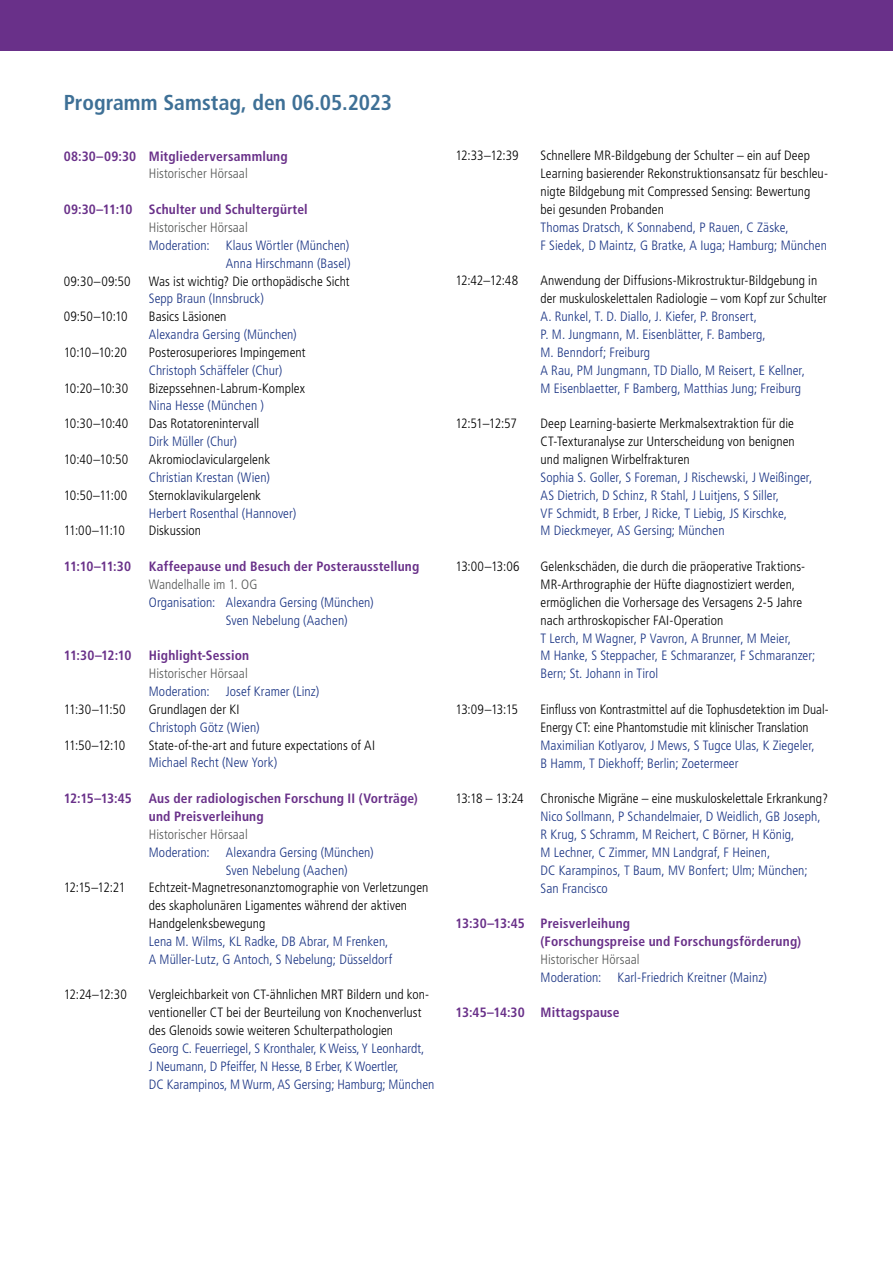
<style>
.page{position:relative;width:893px;height:1263px;background:#fff}
.page>*{position:absolute;margin:0;border:0;box-sizing:border-box;transform-origin:0 0}
.t1{font:700 condensed 21.6px "Frutiger LT Std";color:#3e7096}
.t2{font:300 condensed 13.5px/17.9px "Frutiger LT Std";letter-spacing:.005em;color:#1a3484}
.t3{font:300 condensed 13.5px/17.9px "Frutiger LT Std";letter-spacing:.005em;color:#000}
.t4{font:700 condensed 13.5px/17.9px "Frutiger LT Std";letter-spacing:.015em;color:#693089}
.t5{font:300 condensed 13.5px "Frutiger LT Std";letter-spacing:.005em;color:#555756}
</style>
<div class="page">
<div style="left:0;top:0;width:893px;height:51px;background:#693089"></div>
<h1 class="t1" style="left:64px;top:90px;width:330px">Programm Samstag, den 06.05.2023</h1>
<p class="t4" style="left:64px;top:147px;width:225px">08:30–09:30 Mitgliederversammlung</p>
<p class="t5" style="left:149px;top:166px;width:100px">Historischer Hörsaal</p>
<p class="t4" style="left:64px;top:201px;width:245px">09:30–11:10 Schulter und Schultergürtel</p>
<p class="t5" style="left:149px;top:220px;width:100px">Historischer Hörsaal</p>
<p class="t2" style="left:149px;top:236px;width:203px;text-align:right">Moderation: Klaus Wörtler (München)<br>Anna Hirschmann (Basel)</p>
<p class="t3" style="left:64px;top:272px;width:68px">09:30–09:50</p>
<p class="t3" style="left:149px;top:272px;width:202px">Was ist wichtig? Die orthopädische Sicht</p>
<p class="t2" style="left:149px;top:290px;width:117px">Sepp Braun (Innsbruck)</p>
<p class="t3" style="left:64px;top:308px;width:65px">09:50–10:10</p>
<p class="t3" style="left:149px;top:308px;width:79px">Basics Läsionen</p>
<p class="t2" style="left:149px;top:326px;width:149px">Alexandra Gersing (München)</p>
<p class="t3" style="left:64px;top:343px;width:65px">10:10–10:20</p>
<p class="t3" style="left:149px;top:343px;width:158px">Posterosuperiores Impingement</p>
<p class="t2" style="left:149px;top:361px;width:135px">Christoph Schäffeler (Chur)</p>
<p class="t3" style="left:64px;top:379px;width:66px">10:20–10:30</p>
<p class="t3" style="left:149px;top:379px;width:158px">Bizepssehnen-Labrum-Komplex</p>
<p class="t2" style="left:149px;top:397px;width:117px">Nina Hesse (München )</p>
<p class="t3" style="left:64px;top:415px;width:66px">10:30–10:40</p>
<p class="t3" style="left:149px;top:415px;width:112px">Das Rotatorenintervall</p>
<p class="t2" style="left:149px;top:433px;width:90px">Dirk Müller (Chur)</p>
<p class="t3" style="left:64px;top:451px;width:66px">10:40–10:50</p>
<p class="t3" style="left:149px;top:451px;width:123px">Akromioclaviculargelenk</p>
<p class="t2" style="left:149px;top:468px;width:123px">Christian Krestan (Wien)</p>
<p class="t3" style="left:64px;top:486px;width:65px">10:50–11:00</p>
<p class="t3" style="left:149px;top:486px;width:114px">Sternoklavikulargelenk</p>
<p class="t2" style="left:149px;top:504px;width:149px">Herbert Rosenthal (Hannover)</p>
<p class="t3" style="left:64px;top:522px;width:63px">11:00–11:10</p>
<p class="t3" style="left:149px;top:522px;width:54px">Diskussion</p>
<p class="t4" style="left:64px;top:557px;width:69px">11:10–11:30</p>
<p class="t4" style="left:149px;top:557px;width:272px">Kaffeepause und Besuch der Posterausstellung</p>
<p class="t5" style="left:149px;top:577px;width:110px">Wandelhalle im 1. OG</p>
<p class="t2" style="left:226px;top:593px;width:149px;text-indent:-77px">Organisation: Alexandra Gersing (München)<br>Sven Nebelung (Aachen)</p>
<p class="t4" style="left:64px;top:647px;width:69px">11:30–12:10</p>
<p class="t4" style="left:149px;top:647px;width:102px">Highlight-Session</p>
<p class="t5" style="left:149px;top:666px;width:100px">Historischer Hörsaal</p>
<p class="t2" style="left:149px;top:683px;width:172px">Moderation: Josef Kramer (Linz)</p>
<p class="t3" style="left:64px;top:700px;width:63px">11:30–11:50</p>
<p class="t3" style="left:149px;top:700px;width:92px">Grundlagen der KI</p>
<p class="t2" style="left:149px;top:718px;width:112px">Christoph Götz (Wien)</p>
<p class="t3" style="left:64px;top:736px;width:63px">11:50–12:10</p>
<p class="t3" style="left:149px;top:736px;width:228px">State-of-the-art and future expectations of AI</p>
<p class="t2" style="left:149px;top:754px;width:130px">Michael Recht (New York)</p>
<p class="t4" style="left:149px;top:789px;width:271px;text-indent:-85px">12:15–13:45 Aus der radiologischen Forschung II (Vorträge) und Preisverleihung</p>
<p class="t5" style="left:149px;top:826px;width:100px">Historischer Hörsaal</p>
<p class="t2" style="left:226px;top:843px;width:149px;text-indent:-77px">Moderation: Alexandra Gersing (München)<br>Sven Nebelung (Aachen)</p>
<p class="t3" style="left:64px;top:879px;width:63px">12:15–12:21</p>
<p class="t3" style="left:149px;top:879px;width:281px">Echtzeit-Magnetresonanztomographie von Verletzungen des skapholunären Ligamentes während der aktiven<br>Handgelenksbewegung</p>
<p class="t2" style="left:149px;top:932px;width:245px">Lena M. Wilms, KL Radke, DB Abrar, M Frenken,<br>A Müller-Lutz, G Antoch, S Nebelung; Düsseldorf</p>
<p class="t3" style="left:64px;top:986px;width:65px">12:24–12:30</p>
<p class="t3" style="left:149px;top:986px;width:282px">Vergleichbarkeit von CT-ähnlichen MRT Bildern und kon&shy;ventioneller CT bei der Beurteilung von Knochenverlust des Glenoids sowie weiteren Schulterpathologien</p>
<p class="t2" style="left:149px;top:1040px;width:287px">Georg C. Feuerriegel, S Kronthaler, K Weiss, Y Leonhardt,<br>J Neumann, D Pfeiffer, N Hesse, B Erber, K Woertler,<br>DC Karampinos, M Wurm, AS Gersing; Hamburg; München</p>
<p class="t3" style="left:455px;top:147px;width:65px">12:33–12:39</p>
<p class="t3" style="left:541px;top:147px;width:289px">Schnellere MR-Bildgebung der Schulter – ein auf Deep Learning basierender Rekonstruktionsansatz für beschleu&shy;nigte Bildgebung mit Compressed Sensing: Bewertung bei gesunden Probanden</p>
<p class="t2" style="left:541px;top:218px;width:288px">Thomas Dratsch, K Sonnabend, P Rauen, C Zäske,<br>F Siedek, D Maintz, G Bratke, A Iuga; Hamburg; München</p>
<p class="t3" style="left:455px;top:272px;width:64px">12:42–12:48</p>
<p class="t3" style="left:540px;top:272px;width:288px">Anwendung der Diffusions-Mikrostruktur-Bildgebung in der muskuloskelettalen Radiologie – vom Kopf zur Schulter</p>
<p class="t2" style="left:540px;top:308px;width:266px">A. Runkel, T. D. Diallo, J. Kiefer, P. Bronsert,<br>P. M. Jungmann, M. Eisenblätter, F. Bamberg,<br>M. Benndorf; Freiburg<br>A Rau, PM Jungmann, TD Diallo, M Reisert, E Kellner, M Eisenblaetter, F Bamberg, Matthias Jung; Freiburg</p>
<p class="t3" style="left:455px;top:415px;width:63px">12:51–12:57</p>
<p class="t3" style="left:540px;top:415px;width:256px;text-align:justify">Deep Learning-basierte Merkmalsextraktion für die CT-Texturanalyse zur Unterscheidung von benignen und malignen Wirbelfrakturen</p>
<p class="t2" style="left:540px;top:468px;width:273px">Sophia S. Goller, S Foreman, J Rischewski, J Weißinger, AS Dietrich, D Schinz, R Stahl, J Luitjens, S Siller,<br>VF Schmidt, B Erber, J Ricke, T Liebig, JS Kirschke,<br>M Dieckmeyer, AS Gersing; München</p>
<p class="t3" style="left:455px;top:558px;width:66px">13:00–13:06</p>
<p class="t3" style="left:540px;top:558px;width:266px">Gelenkschäden, die durch die präoperative Traktions-MR-Arthrographie der Hüfte diagnostiziert werden, ermöglichen die Vorhersage des Versagens 2-5 Jahre nach arthroskopischer FAI-Operation</p>
<p class="t2" style="left:540px;top:629px;width:277px">T Lerch, M Wagner, P Vavron, A Brunner, M Meier,<br>M Hanke, S Steppacher, E Schmaranzer, F Schmaranzer;<br>Bern; St. Johann in Tirol</p>
<p class="t3" style="left:455px;top:700px;width:64px">13:09–13:15</p>
<p class="t3" style="left:540px;top:701px;width:290px">Einfluss von Kontrastmittel auf die Tophusdetektion im Dual-<br>Energy CT: eine Phantomstudie mit klinischer Translation</p>
<p class="t2" style="left:540px;top:736px;width:276px">Maximilian Kotlyarov, J Mews, S Tugce Ulas, K Ziegeler,<br>B Hamm, T Diekhoff; Berlin; Zoetermeer</p>
<p class="t3" style="left:455px;top:790px;width:374px">13:18 – 13:24 Chronische Migräne – eine muskuloskelettale Erkrankung?</p>
<p class="t2" style="left:540px;top:808px;width:282px">Nico Sollmann, P Schandelmaier, D Weidlich, GB Joseph, R Krug, S Schramm, M Reichert, C Börner, H König,<br>M Lechner, C Zimmer, MN Landgraf, F Heinen,<br>DC Karampinos, T Baum, MV Bonfert; Ulm; München; San Francisco</p>
<p class="t4" style="left:540px;top:914px;width:262px;text-indent:-85px">13:30–13:45 Preisverleihung<br>(Forschungspreise und Forschungsförderung)</p>
<p class="t5" style="left:540px;top:951px;width:100px">Historischer Hörsaal</p>
<p class="t2" style="left:540px;top:968px;width:228px">Moderation: Karl-Friedrich Kreitner (Mainz)</p>
<p class="t4" style="left:455px;top:1004px;width:166px">13:45–14:30 Mittagspause</p>
</div>
